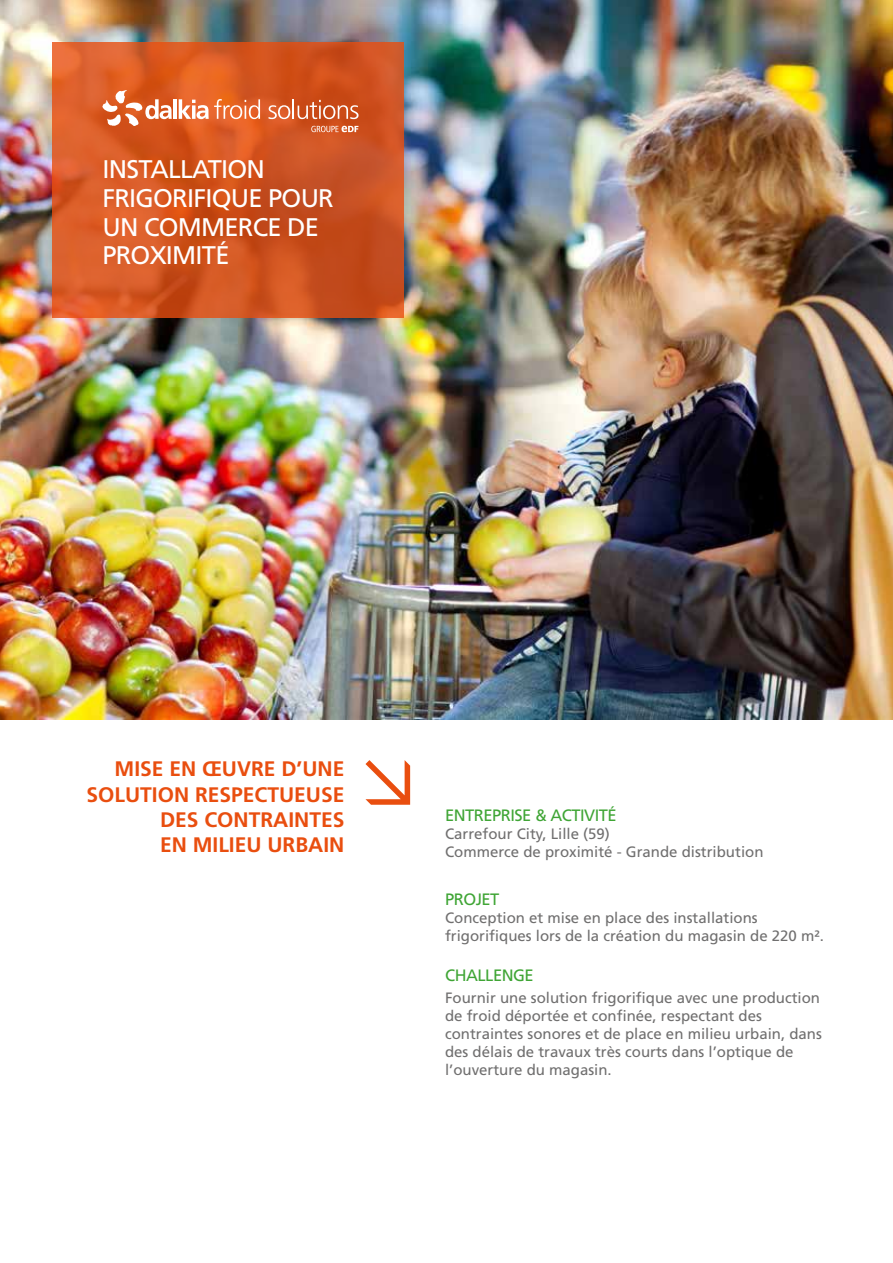
<style>
.page{position:relative;width:893px;height:1263px;background:#fff}
.page>*{position:absolute;margin:0;border:0;box-sizing:border-box;transform-origin:0 0}
.t1{font:25.5px/28.8px "Frutiger";letter-spacing:-.03em;color:#fff}
.t2{font:700 21px/25.2px "Frutiger";color:#e94e0f;text-align:right}
.t3{font:16.5px "Frutiger";letter-spacing:-.03em;color:#3fa535}
.t4{font:15px/18px "Frutiger";color:#706f6f}
</style>
<div class="page">
<img style="left:0;top:0;width:893px;height:719px">
<svg style="left:52px;top:43px;width:352px;height:275px;background:#d25622"></svg>
<svg style="left:311px;top:126px;width:47px;height:6px"></svg>
<hr style="left:173px;top:99px;width:4px;height:20px;background:#fff">
<svg style="left:102px;top:90px;width:70px;height:36px"></svg>
<svg style="left:179px;top:99px;width:81px;height:20px"></svg>
<svg style="left:268px;top:99px;width:91px;height:20px;background:#d8754d"></svg>
<h1 class="t1" style="left:102px;top:154px;width:233px">INSTALLATION<br>FRIGORIFIQUE POUR<br>UN COMMERCE DE<br>PROXIMITÉ</h1>
<h2 class="t2" style="left:86px;top:756px;width:259px">MISE EN ŒUVRE D’UNE<br>SOLUTION RESPECTUEUSE<br>DES CONTRAINTES<br>EN MILIEU URBAIN</h2>
<p class="t3" style="left:359px;top:805px;width:259px"><sup>➢</sup> ENTREPRISE &amp; ACTIVITÉ</p>
<p class="t4" style="left:445px;top:824px;width:320px">Carrefour City, Lille (59)<br>Commerce de proximité - Grande distribution</p>
<p class="t3" style="left:445px;top:889px;width:56px">PROJET</p>
<p class="t4" style="left:445px;top:908px;width:380px">Conception et mise en place des installations frigorifiques lors de la création du magasin de 220 m².</p>
<p class="t3" style="left:445px;top:965px;width:90px">CHALLENGE</p>
<p class="t4" style="left:445px;top:988px;width:378px">Fournir une solution frigorifique avec une production de froid déportée et confinée, respectant des contraintes sonores et de place en milieu urbain, dans des délais de travaux très courts dans l’optique de l’ouverture du magasin.</p>
</div>
